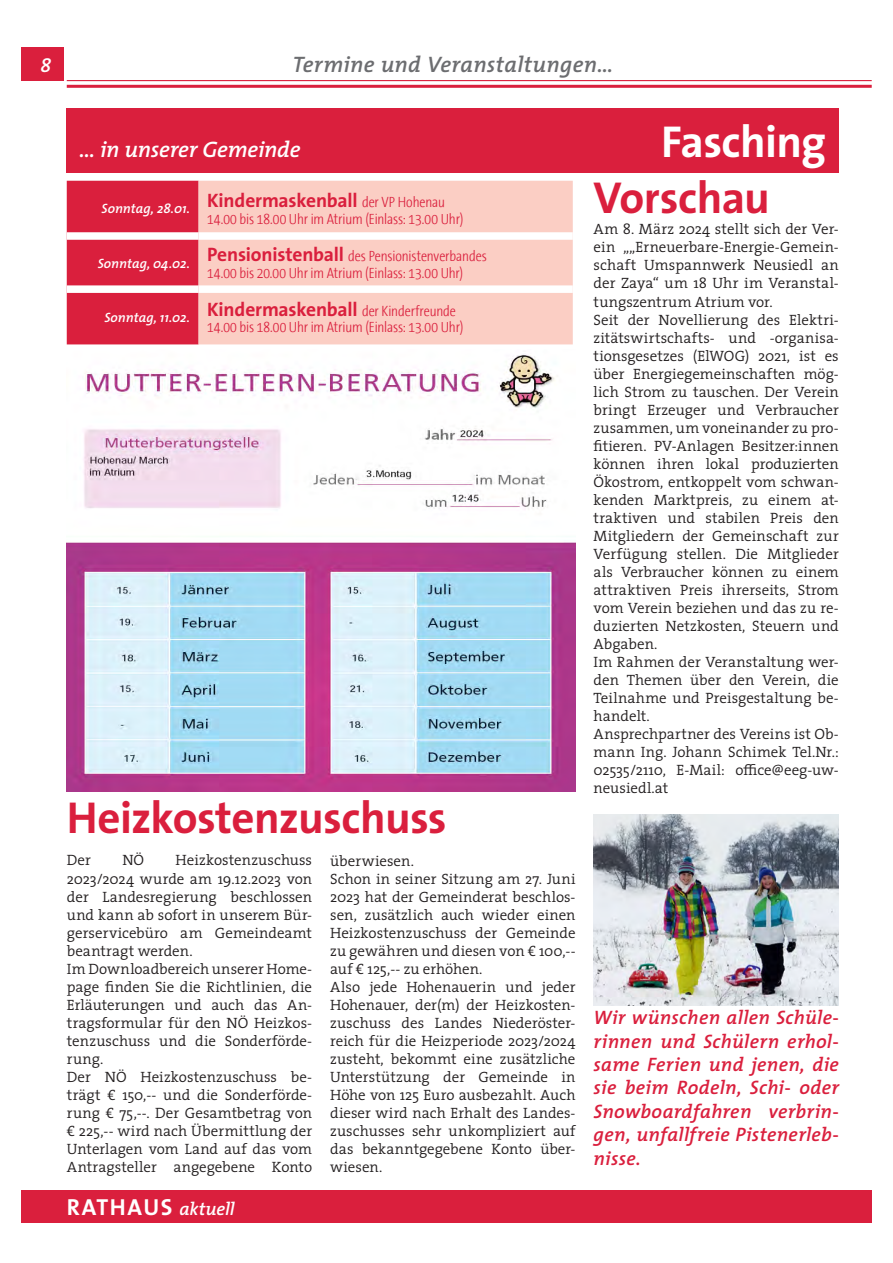
<style>
.page{position:relative;width:893px;height:1263px;background:#fff}
.page>*{position:absolute;margin:0;border:0;box-sizing:border-box;transform-origin:0 0}
.t1{font:45px "The Sans 7 Bold Plain";letter-spacing:-.015em;color:#da1f3d}
.t2{font:45px "The Sans 7 Bold Plain";letter-spacing:-.015em;color:#fff}
.t3{font:23.25px "The Sans 7 Bold Plain";letter-spacing:.07em;color:#fff}
.t4{font:italic 600 22.5px "The Mix 6";letter-spacing:.015em;color:#6c6d70}
.t5{font:italic 600 22.5px "The Mix 6";letter-spacing:-.01em;color:#fff}
.Zwischenüberschrift{font:italic 600 19.5px/23.4px "The Mix 6";letter-spacing:.015em;color:#da1f3d;text-align:justify}
.Veranstaltungen{font:19.5px "The Sans 7 Bold Plain";letter-spacing:-.01em;color:#da1f3d}
.t6{font:italic 600 19.5px "The Mix 6";color:#fff}
.t7{font:300 15px/18px "The Serif 4";color:#231f20;text-align:justify}
.Veranstaltungen-2{font:300 15px "The Sans Cd C3";letter-spacing:-.01em;color:#da1f3d}
.Zwischenüberschrift-2{font:italic 600 13.5px "The Mix 6";color:#fff}
.s1{font-family:"The Sans Cd C3";font-weight:300;font-size:15px}
.s2{font-family:"The Sans 7 Bold Plain";font-weight:400;font-size:19.5px}
.s3{font-family:"The Mix 6";font-weight:600;font-style:italic;font-size:18.3px}
</style>
<div class="page">
<div style="left:21px;top:47px;width:43px;height:34px;background:#da1f3d"></div>
<hr style="left:67px;top:85px;width:805px;height:3px;background:#da1f3d">
<div style="left:21px;top:1190px;width:851px;height:33px;background:#da1f3d"></div>
<hr style="left:67px;top:80px;width:805px;height:1px;background:#da1f3d">
<div style="left:67px;top:181px;width:132px;height:163px;background:#da1f3d"></div>
<div style="left:199px;top:181px;width:374px;height:163px;background:#fbcec4"></div>
<div style="left:67px;top:232px;width:132px;height:8px;background:#fff"></div>
<div style="left:199px;top:232px;width:374px;height:8px;background:#fff"></div>
<div style="left:67px;top:285px;width:132px;height:8px;background:#fff"></div>
<div style="left:199px;top:285px;width:374px;height:8px;background:#fff"></div>
<div style="left:67px;top:108px;width:772px;height:64px;background:#da1f3d"></div>
<img style="left:594px;top:814px;width:245px;height:192px">
<img style="left:67px;top:354px;width:509px;height:438px">
<p class="t6" style="left:40px;top:49px;width:12px">8</p>
<p class="t4" style="left:292px;top:46px;width:322px">Termine und Veranstaltungen…</p>
<p class="t5" style="left:80px;top:130px;width:222px">… in unserer Gemeinde</p>
<p class="t2" style="left:661px;top:104px;width:166px">Fasching</p>
<p class="Zwischenüberschrift-2" style="left:102px;top:197px;width:90px">Sonntag, 28.01.</p>
<p class="Zwischenüberschrift-2" style="left:98px;top:252px;width:94px">Sonntag, 04.02.</p>
<p class="Zwischenüberschrift-2" style="left:104px;top:306px;width:87px">Sonntag, 11.02.</p>
<p class="Veranstaltungen" style="left:207px;top:184px;width:239px">Kindermaskenball <span class="s1">der VP Hohenau</span></p>
<p class="Veranstaltungen-2" style="left:207px;top:211px;width:258px">14.00 bis 18.00 Uhr im Atrium (Einlass: 13.00 Uhr)</p>
<p class="Veranstaltungen-2" style="left:207px;top:249px;width:281px"><span class="s2">Pensionistenball</span> des Pensionistenverbandes</p>
<p class="Veranstaltungen-2" style="left:207px;top:266px;width:258px">14.00 bis 20.00 Uhr im Atrium (Einlass: 13.00 Uhr)</p>
<p class="Veranstaltungen" style="left:207px;top:293px;width:250px">Kindermaskenball <span class="s1">der Kinderfreunde</span></p>
<p class="Veranstaltungen-2" style="left:207px;top:320px;width:258px">14.00 bis 18.00 Uhr im Atrium (Einlass: 13.00 Uhr)</p>
<p class="t1" style="left:67px;top:780px;width:381px">Heizkostenzuschuss</p>
<p class="t7" style="left:67px;top:851px;width:26px">Der</p>
<p class="t7" style="left:122px;top:851px;width:23px">NÖ</p>
<p class="t7" style="left:67px;top:851px;width:247px;text-indent:109px">Heizkostenzuschuss 2023/2024 wurde am 19.12.2023 von der Landesregierung beschlossen und kann ab sofort in unserem Bür&shy;gerservicebüro am Gemeindeamt beantragt werden.</p>
<p class="t7" style="left:67px;top:959px;width:247px">Im Downloadbereich unserer Home&shy;page finden Sie die Richtlinien, die Erläuterungen und auch das An&shy;tragsformular für den NÖ Heizkos&shy;tenzuschuss und die Sonderförde&shy;rung.</p>
<p class="t7" style="left:67px;top:1067px;width:247px">Der NÖ Heizkostenzuschuss be&shy;trägt € 150,-- und die Sonderförde&shy;rung € 75,--. Der Gesamtbetrag von € 225,-- wird nach Übermittlung der Unterlagen vom Land auf das vom Antragsteller angegebene Konto</p>
<p class="t7" style="left:330px;top:851px;width:85px">überwiesen.</p>
<p class="t7" style="left:330px;top:869px;width:247px">Schon in seiner Sitzung am 27. Juni 2023 hat der Gemeinderat beschlos&shy;sen, zusätzlich auch wieder einen Heizkostenzuschuss der Gemeinde zu gewähren und diesen von € 100,-- auf € 125,-- zu erhöhen.</p>
<p class="t7" style="left:330px;top:977px;width:247px">Also jede Hohenauerin und jeder Hohenauer, der(m) der Heizkosten&shy;zuschuss des Landes Niederöster&shy;reich für die Heizperiode 2023/2024 zusteht, bekommt eine zusätzliche Unterstützung der Gemeinde in Höhe von 125 Euro ausbezahlt. Auch dieser wird nach Erhalt des Landes&shy;zuschusses sehr unkompliziert auf das bekanntgegebene Konto über&shy;wiesen.</p>
<p class="t3" style="left:67px;top:1187px;width:169px">RATHAUS <span class="s3">aktuell</span></p>
<p class="t1" style="left:594px;top:160px;width:178px">Vorschau</p>
<p class="t7" style="left:594px;top:220px;width:247px">Am 8. März 2024 stellt sich der Ver&shy;ein „„Erneuerbare-Energie-Gemein&shy;schaft Umspannwerk Neusiedl an der Zaya“ um 18 Uhr im Veranstal&shy;tungszentrum Atrium vor.</p>
<p class="t7" style="left:594px;top:310px;width:247px">Seit der Novellierung des Elektri&shy;zitätswirtschafts- und -organisa&shy;tionsgesetzes (ElWOG) 2021, ist es über Energiegemeinschaften mög&shy;lich Strom zu tauschen. Der Verein bringt Erzeuger und Verbraucher zusammen, um voneinander zu pro&shy;fitieren. PV-Anlagen Besitzer:innen können ihren lokal produzierten Ökostrom, entkoppelt vom schwan&shy;kenden Marktpreis, zu einem at&shy;traktiven und stabilen Preis den Mitgliedern der Gemeinschaft zur Verfügung stellen. Die Mitglieder als Verbraucher können zu einem attraktiven Preis ihrerseits, Strom vom Verein beziehen und das zu re&shy;duzierten Netzkosten, Steuern und Abgaben.</p>
<p class="t7" style="left:594px;top:653px;width:247px">Im Rahmen der Veranstaltung wer&shy;den Themen über den Verein, die Teilnahme und Preisgestaltung be&shy;handelt.</p>
<p class="t7" style="left:594px;top:725px;width:247px">Ansprechpartner des Vereins ist Ob&shy;mann Ing. Johann Schimek Tel.Nr.:<br>02535/2110, E-Mail: office@eeg-uw&shy;neusiedl.at</p>
<p class="Zwischenüberschrift" style="left:594px;top:1005px;width:247px">Wir wünschen allen Schüle&shy;rinnen und Schülern erhol&shy;same Ferien und jenen, die sie beim Rodeln, Schi- oder Snowboardfahren verbrin&shy;gen, unfallfreie Pistenerleb&shy;nisse.</p>
</div>
